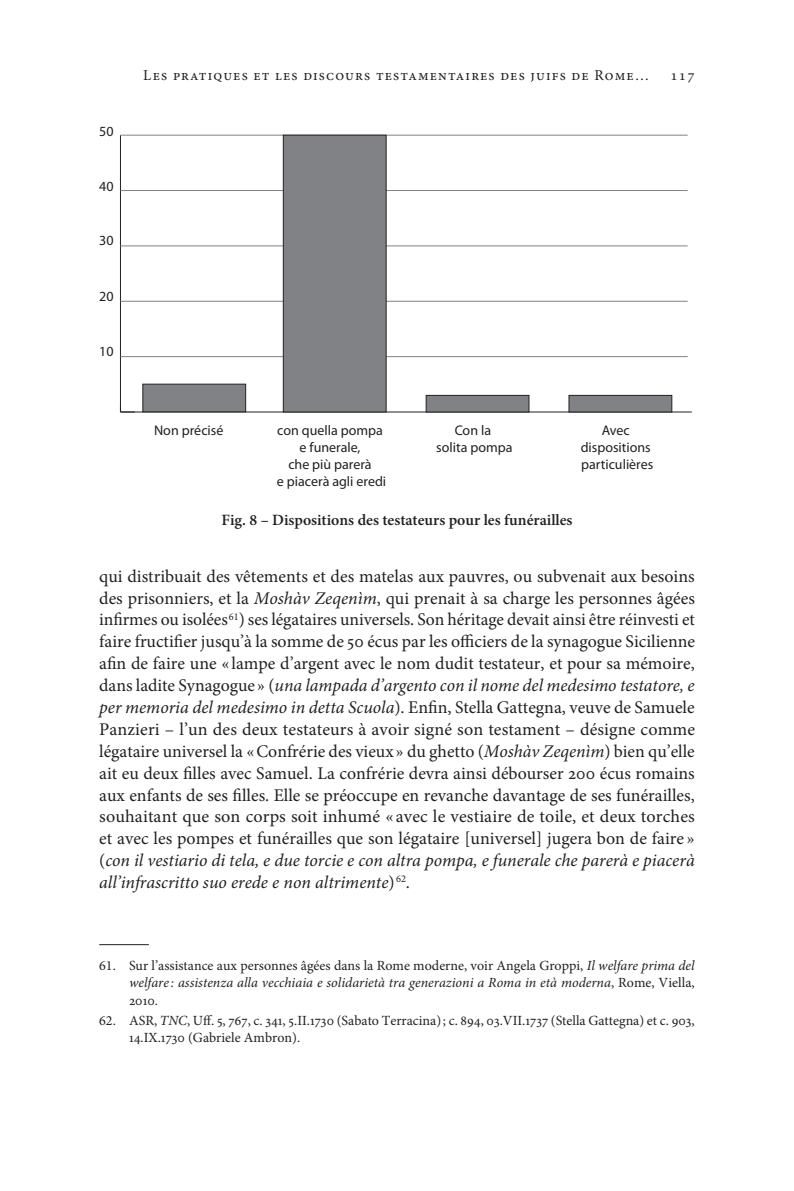
<style>
.page{position:relative;width:794px;height:1191px;background:#fff}
.page>*{position:absolute;margin:0;border:0;box-sizing:border-box;transform-origin:0 0}
.txt_Normal_sa{font:17.85px/21.9px "Minion Pro";color:#231f20;text-align:justify}
.txt_Legende{font:600 15.75px "Minion Pro";color:#231f20}
.t1{font:15.05px "Minion Pro";letter-spacing:.075em;color:#231f20}
.txt_Note{font:italic 14px/17.5px "Minion Pro";color:#231f20;text-align:justify}
.txt_Note-2{font:14px/17.5px "Minion Pro";color:#231f20}
.graphic{font:14px/16.8px "Myriad Pro";color:#231f20;text-align:center}
.s1{font-style:italic}
.s2{font-style:normal}
</style>
<div class="page">
<hr style="left:120px;top:411px;width:572px;height:1px;background:#231f20">
<hr style="left:120px;top:135px;width:1px;height:277px;background:#231f20">
<svg style="left:121px;top:411px;width:14px;height:1px"></svg>
<hr style="left:120px;top:356px;width:567px;height:1px;background:#808285">
<hr style="left:120px;top:301px;width:567px;height:1px;background:#808285">
<hr style="left:120px;top:245px;width:567px;height:1px;background:#808285">
<hr style="left:120px;top:190px;width:567px;height:1px;background:#808285">
<hr style="left:120px;top:135px;width:567px;height:1px;background:#808285">
<div style="left:142px;top:384px;width:104px;height:28px;background:#808285;border:1px solid #231f20"></div>
<div style="left:283px;top:135px;width:103px;height:277px;background:#808285;border:1px solid #231f20"></div>
<div style="left:426px;top:395px;width:103px;height:17px;background:#808285;border:1px solid #231f20"></div>
<div style="left:568px;top:395px;width:104px;height:17px;background:#808285;border:1px solid #231f20"></div>
<hr style="left:99px;top:944px;width:50px;height:1px;background:#231f20">
<p class="graphic" style="left:99px;top:122px;width:16px">50</p>
<p class="graphic" style="left:99px;top:178px;width:16px">40</p>
<p class="graphic" style="left:99px;top:232px;width:16px">30</p>
<p class="graphic" style="left:99px;top:287px;width:16px">20</p>
<p class="graphic" style="left:99px;top:343px;width:16px">10</p>
<p class="t1" style="left:143px;top:66px;width:508px">Les pratiques et les discours testamentaires des juifs de Rome…</p>
<p class="t1" style="left:670px;top:66px;width:26px">117</p>
<p class="graphic" style="left:154px;top:422px;width:71px">Non précisé</p>
<p class="graphic" style="left:277px;top:422px;width:111px">con quella pompa e funerale,<br>che più parerà<br>e piacerà agli eredi</p>
<p class="graphic" style="left:436px;top:422px;width:78px">Con la<br>solita pompa</p>
<p class="graphic" style="left:580px;top:422px;width:74px">Avec dispositions particulières</p>
<p class="txt_Legende" style="left:221px;top:509px;width:353px">Fig. 8 – Dispositions des testateurs pour les funérailles</p>
<p class="txt_Normal_sa" style="left:99px;top:565px;width:597px">qui distribuait des vêtements et des matelas aux pauvres, ou subvenait aux besoins des prisonniers, et la <span class="s1">Moshàv Zeqenìm</span>, qui prenait à sa charge les personnes âgées infirmes ou isolées<sup>61</sup>) ses légataires universels. Son héritage devait ainsi être réinvesti et faire fructifier jusqu’à la somme de 50 écus par les officiers de la synagogue Sicilienne afin de faire une « lampe d’argent avec le nom dudit testateur, et pour sa mémoire, dans ladite Synagogue » (<span class="s1">una lampada d’argento con il nome del medesimo testatore, e per memoria del medesimo in detta Scuola</span>). Enfin, Stella Gattegna, veuve de Samuele Panzieri – l’un des deux testateurs à avoir signé son testament – désigne comme légataire universel la «Confrérie des vieux » du ghetto (<span class="s1">Moshàv Zeqenìm</span>) bien qu’elle ait eu deux filles avec Samuel. La confrérie devra ainsi débourser 200 écus romains aux enfants de ses filles. Elle se préoccupe en revanche davantage de ses funérailles, souhaitant que son corps soit inhumé « avec le vestiaire de toile, et deux torches et avec les pompes et funérailles que son légataire [universel] jugera bon de faire » (<span class="s1">con il vestiario di tela, e due torcie e con altra pompa, e funerale che parerà e piacerà all’infrascritto suo erede e non altrimente</span>) <sup>62</sup>.</p>
<p class="txt_Note" style="left:129px;top:956px;width:567px;text-indent:-30px"><span class="s2">61. Sur l’assistance aux personnes âgées dans la Rome moderne, voir Angela Groppi,</span> Il welfare prima del welfare : assistenza alla vecchiaia e solidarietà tra generazioni a Roma in età moderna<span class="s2">, Rome, Viella, 2010.</span></p>
<p class="txt_Note-2" style="left:129px;top:1011px;width:567px;text-indent:-30px">62. ASR, <span class="s1">TNC</span>, Uff. 5, 767, c. 341, 5.II.1730 (Sabato Terracina); c. 894, 03.VII.1737 (Stella Gattegna) et c. 903,<br>14.IX.1730 (Gabriele Ambron).</p>
</div>
